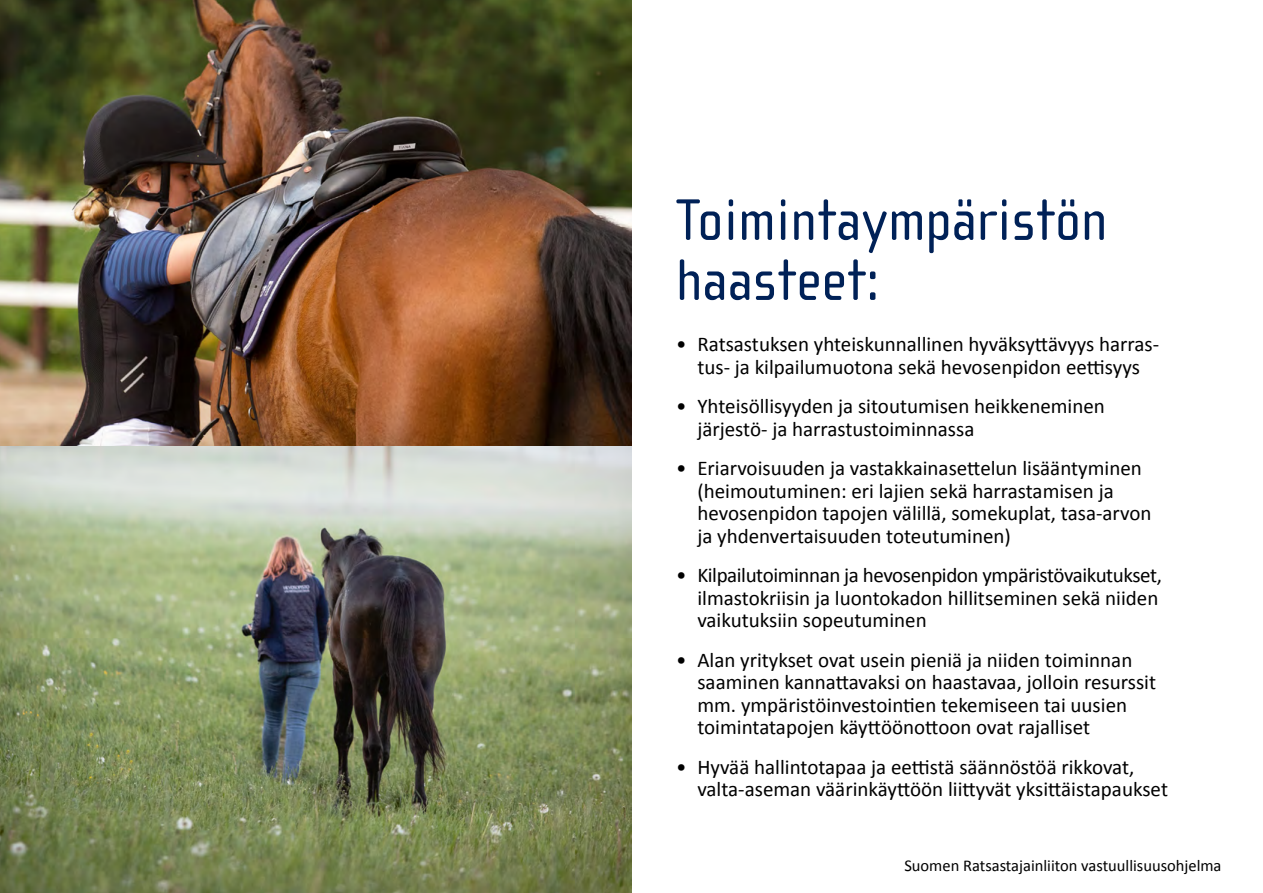
<style>
.page{position:relative;width:1263px;height:893px;background:#fff}
.page>*{position:absolute;margin:0;border:0;box-sizing:border-box;transform-origin:0 0}
.t1{font:60px/60px "Cholla Sans OT";color:#002157}
.t2{font:21px/22.5px "Calibri";color:#000}
.t3{font:16.5px "Calibri";color:#000}
</style>
<div class="page">
<img style="left:0;top:0;width:631px;height:893px">
<h1 class="t1" style="left:676px;top:191px;width:433px">Toimintaympäristön haasteet:</h1>
<p class="t2" style="left:676px;top:333px;width:485px;text-align:center">• Ratsastuksen yhteiskunnallinen hyväksyttävyys harras&shy;tus- ja kilpailumuotona sekä hevosenpidon eettisyys</p>
<p class="t2" style="left:697px;top:395px;width:409px;text-indent:-21px">• Yhteisöllisyyden ja sitoutumisen heikkeneminen järjestö- ja harrastustoiminnassa</p>
<p class="t2" style="left:697px;top:457px;width:455px;text-indent:-21px">• Eriarvoisuuden ja vastakkainasettelun lisääntyminen (heimoutuminen: eri lajien sekä harrastamisen ja hevosenpidon tapojen välillä, somekuplat, tasa-arvon ja yhdenvertaisuuden toteutuminen)</p>
<p class="t2" style="left:697px;top:564px;width:466px;text-indent:-21px">• Kilpailutoiminnan ja hevosenpidon ympäristövaikutukset, ilmastokriisin ja luontokadon hillitseminen sekä niiden vaikutuksiin sopeutuminen</p>
<p class="t2" style="left:697px;top:649px;width:460px;text-indent:-21px">• Alan yritykset ovat usein pieniä ja niiden toiminnan saaminen kannattavaksi on haastavaa, jolloin resurssit mm. ympäristöinvestointien tekemiseen tai uusien toimintatapojen käyttöönottoon ovat rajalliset</p>
<p class="t2" style="left:697px;top:756px;width:472px;text-indent:-21px">• Hyvää hallintotapaa ja eettistä säännöstöä rikkovat, valta-aseman väärinkäyttöön liittyvät yksittäistapaukset</p>
<p class="t3" style="left:904px;top:855px;width:319px">Suomen Ratsastajainliiton vastuullisuusohjelma</p>
</div>
